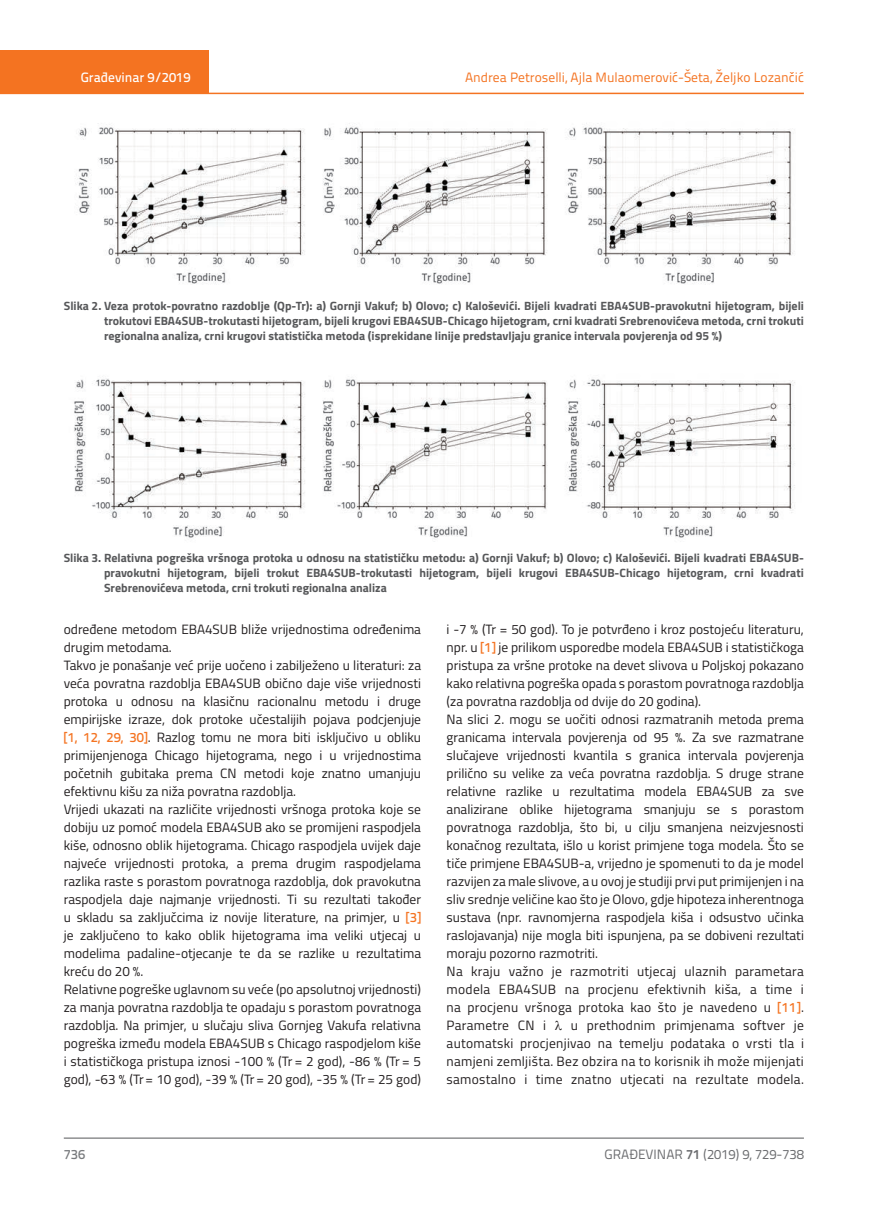
<style>
.page{position:relative;width:872px;height:1212px;background:#fff}
.page>*{position:absolute;margin:0;border:0;box-sizing:border-box;transform-origin:0 0}
.t1{font:13.5px/18px "Titillium";color:#231f20}
.t2{font:13.5px "Titillium Text 22 L";color:#f47321}
.t3{font:13.5px "Titillium Text 22 L";color:#6c6d70}
.t4{font:500 13.5px "Titillium Text 22 L";color:#fff}
.t5{font:500 13.5px "Titillium Text 22 L";color:#787a7d}
.t6{font:700 12px/15px "Titillium";color:#57585a;text-align:justify}
.s1{font-family:"Titillium Text 22 L";font-weight:500;color:#f47321}
.s2{font-weight:700}
</style>
<div class="page">
<div style="left:0;top:50px;width:208px;height:44px;background:#f47321"></div>
<hr style="left:0;top:93px;width:804px;height:1px;background:#f47321">
<hr style="left:64px;top:1138px;width:740px;height:1px;background:#57585a">
<img style="left:78px;top:123px;width:717px;height:162px">
<img style="left:74px;top:378px;width:721px;height:164px">
<p class="t4" style="left:81px;top:67px;width:111px">Građevinar 9/2019</p>
<p class="t2" style="left:465px;top:68px;width:340px">Andrea Petroselli, Ajla Mulaomerović-Šeta, Željko Lozančić</p>
<p class="t6" style="left:104px;top:297px;width:701px;text-indent:-40px">Slika 2. Veza protok-povratno razdoblje (Qp-Tr): a) Gornji Vakuf; b) Olovo; c) Kaloševići. Bijeli kvadrati EBA4SUB-pravokutni hijetogram, bijeli trokutovi EBA4SUB-trokutasti hijetogram, bijeli krugovi EBA4SUB-Chicago hijetogram, crni kvadrati Srebrenovićeva metoda, crni trokuti regionalna analiza, crni krugovi statistička metoda (isprekidane linije predstavljaju granice intervala povjerenja od 95 %)</p>
<p class="t6" style="left:104px;top:550px;width:701px;text-indent:-40px">Slika 3. Relativna pogreška vršnoga protoka u odnosu na statističku metodu: a) Gornji Vakuf; b) Olovo; c) Kaloševići. Bijeli kvadrati EBA4SUB&shy;pravokutni hijetogram, bijeli trokut EBA4SUB-trokutasti hijetogram, bijeli krugovi EBA4SUB-Chicago hijetogram, crni kvadrati Srebrenovićeva metoda, crni trokuti regionalna analiza</p>
<p class="t1" style="left:64px;top:620px;width:359px">određene metodom EBA4SUB bliže vrijednostima određenima drugim metodama.<br>Takvo je ponašanje već prije uočeno i zabilježeno u literaturi: za veća povratna razdoblja EBA4SUB obično daje više vrijednosti protoka u odnosu na klasičnu racionalnu metodu i druge empirijske izraze, dok protoke učestalijih pojava podcjenjuje <span class="s1">[1, 12, 29, 30]</span>. Razlog tomu ne mora biti isključivo u obliku primijenjenoga Chicago hijetograma, nego i u vrijednostima početnih gubitaka prema CN metodi koje znatno umanjuju efektivnu kišu za niža povratna razdoblja.<br>Vrijedi ukazati na različite vrijednosti vršnoga protoka koje se dobiju uz pomoć modela EBA4SUB ako se promijeni raspodjela kiše, odnosno oblik hijetograma. Chicago raspodjela uvijek daje najveće vrijednosti protoka, a prema drugim raspodjelama razlika raste s porastom povratnoga razdoblja, dok pravokutna raspodjela daje najmanje vrijednosti. Ti su rezultati također u skladu sa zaključcima iz novije literature, na primjer, u <span class="s1">[3] </span>je zaključeno to kako oblik hijetograma ima veliki utjecaj u modelima padaline-otjecanje te da se razlike u rezultatima kreću do 20 %.<br>Relativne pogreške uglavnom su veće (po apsolutnoj vrijednosti) za manja povratna razdoblja te opadaju s porastom povratnoga razdoblja. Na primjer, u slučaju sliva Gornjeg Vakufa relativna pogreška između modela EBA4SUB s Chicago raspodjelom kiše i statističkoga pristupa iznosi -100 % (Tr = 2 god), -86 % (Tr = 5 god), -63 % (Tr= 10 god), -39 % (Tr= 20 god), -35 % (Tr= 25 god)</p>
<p class="t1" style="left:446px;top:620px;width:359px">i -7 % (Tr = 50 god). To je potvrđeno i kroz postojeću literaturu, npr. u <span class="s1">[1]</span> je prilikom usporedbe modela EBA4SUB i statističkoga pristupa za vršne protoke na devet slivova u Poljskoj pokazano kako relativna pogreška opada s porastom povratnoga razdoblja (za povratna razdoblja od dvije do 20 godina).<br>Na slici 2. mogu se uočiti odnosi razmatranih metoda prema granicama intervala povjerenja od 95 %. Za sve razmatrane slučajeve vrijednosti kvantila s granica intervala povjerenja prilično su velike za veća povratna razdoblja. S druge strane relativne razlike u rezultatima modela EBA4SUB za sve analizirane oblike hijetograma smanjuju se s porastom povratnoga razdoblja, što bi, u cilju smanjena neizvjesnosti konačnog rezultata, išlo u korist primjene toga modela. Što se tiče primjene EBA4SUB-a, vrijedno je spomenuti to da je model razvijen za male slivove, a u ovoj je studiji prvi put primijenjen i na sliv srednje veličine kao što je Olovo, gdje hipoteza inherentnoga sustava (npr. ravnomjerna raspodjela kiša i odsustvo učinka raslojavanja) nije mogla biti ispunjena, pa se dobiveni rezultati moraju pozorno razmotriti.<br>Na kraju važno je razmotriti utjecaj ulaznih parametara modela EBA4SUB na procjenu efektivnih kiša, a time i na procjenu vršnoga protoka kao što je navedeno u <span class="s1">[11]</span>.<br>Parametre CN i</p>
<p class="t1" style="left:446px;top:1016px;width:359px;text-align:justify;text-indent:124px">u prethodnim primjenama softver je automatski procjenjivao na temelju podataka o vrsti tla i namjeni zemljišta. Bez obzira na to korisnik ih može mijenjati samostalno i time znatno utjecati na rezultate modela.</p>
<p class="t5" style="left:64px;top:1144px;width:23px">736</p>
<p class="t3" style="left:604px;top:1144px;width:201px">GRAĐEVINAR <span class="s2">71</span> (2019) 9, 729-738</p>
</div>
